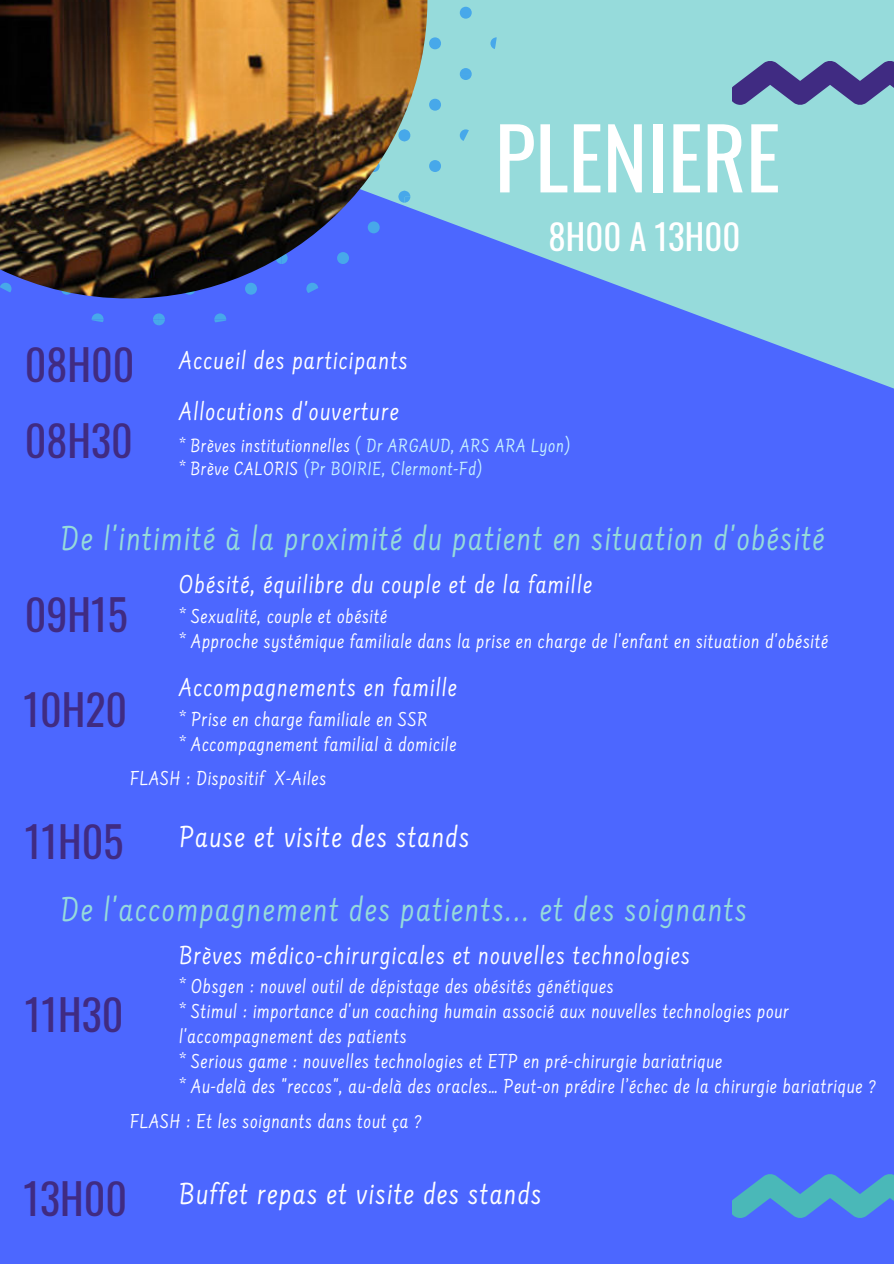
<style>
.page{position:relative;width:894px;height:1264px;background:#fff}
.page>*{position:absolute;margin:0;border:0;box-sizing:border-box;transform-origin:0 0}
.t1{font:84px "Oswald";color:#fff}
.t2{font:42px/76.3px "Oswald";color:#402b82}
.t3{font:36px "Farsan";letter-spacing:.05em;color:#96dbdb}
.t4{font:34.8px "Oswald";color:#fff}
.t5{font:31.5px "Farsan";letter-spacing:.05em;color:#fff}
.t6{font:27px "Farsan";letter-spacing:.05em;color:#fff}
.t7{font:21px/24.8px "Farsan";letter-spacing:.04em;color:#fff}
.t8{font:19.8px/22.5px "Farsan";letter-spacing:.04em;color:#c7f1ff}
.s1{color:#fff}
</style>
<div class="page">
<div style="left:0;top:0;width:893px;height:1263px;background:#4c67ff"></div>
<svg style="left:91px;top:0;width:802px;height:388px;fill:#96dbdb"></svg>
<svg style="left:459px;top:7px;width:12px;height:12px"></svg>
<svg style="left:429px;top:37px;width:12px;height:12px"></svg>
<svg style="left:490px;top:37px;width:10px;height:12px"></svg>
<svg style="left:459px;top:191px;width:12px;height:6px"></svg>
<svg style="left:459px;top:129px;width:12px;height:12px"></svg>
<svg style="left:429px;top:160px;width:12px;height:12px"></svg>
<svg style="left:429px;top:99px;width:12px;height:12px"></svg>
<svg style="left:459px;top:68px;width:12px;height:12px"></svg>
<svg style="left:275px;top:313px;width:6px;height:6px"></svg>
<svg style="left:214px;top:313px;width:12px;height:12px"></svg>
<svg style="left:153px;top:313px;width:12px;height:12px"></svg>
<svg style="left:92px;top:313px;width:11px;height:12px"></svg>
<img style="left:0;top:0;width:427px;height:298px">
<svg style="left:732px;top:61px;width:161px;height:44px;background:#6373a6"></svg>
<svg style="left:732px;top:1174px;width:161px;height:43px"></svg>
<h1 class="t1" style="left:494px;top:92px;width:287px">PLENIERE</h1>
<h2 class="t2" style="left:25px;top:325px;width:111px">08H00<br>08H30</h2>
<p class="t6" style="left:179px;top:350px;width:230px">Accueil des participants</p>
<h3 class="t4" style="left:548px;top:209px;width:193px">8H00 A 13H00</h3>
<p class="t6" style="left:179px;top:400px;width:221px">Allocutions d'ouverture</p>
<p class="t8" style="left:179px;top:436px;width:392px"><span class="s1">* Brèves institutionnelles</span> ( Dr ARGAUD, ARS ARA Lyon) <span class="s1">* Brève CALORIS</span> (Pr BOIRIE, Clermont-Fd)</p>
<h3 class="t3" style="left:61px;top:524px;width:765px">De l'intimité à la proximité du patient en situation d'obésité</h3>
<h2 class="t2" style="left:25px;top:575px;width:105px">09H15</h2>
<h2 class="t2" style="left:23px;top:670px;width:105px">10H20</h2>
<p class="t6" style="left:179px;top:574px;width:414px">Obésité, équilibre du couple et de la famille</p>
<p class="t7" style="left:179px;top:606px;width:650px">* Sexualité, couple et obésité<br>* Approche systémique familiale dans la prise en charge de l'enfant en situation d'obésité</p>
<p class="t6" style="left:179px;top:677px;width:279px">Accompagnements en famille</p>
<p class="t7" style="left:179px;top:709px;width:279px">* Prise en charge familiale en SSR<br>* Accompagnement familial à domicile</p>
<p class="t7" style="left:130px;top:767px;width:197px">FLASH : Dispositif X-Ailes</p>
<h2 class="t2" style="left:25px;top:802px;width:100px">11H05</h2>
<h3 class="t5" style="left:179px;top:825px;width:291px">Pause et visite des stands</h3>
<h3 class="t3" style="left:61px;top:895px;width:687px">De l'accompagnement des patients... et des soignants</h3>
<h2 class="t2" style="left:25px;top:974px;width:100px">11H30</h2>
<p class="t6" style="left:179px;top:944px;width:512px">Brèves médico-chirurgicales et nouvelles technologies</p>
<p class="t7" style="left:179px;top:976px;width:698px">* Obsgen : nouvel outil de dépistage des obésités génétiques<br>* Stimul : importance d'un coaching humain associé aux nouvelles technologies pour l'accompagnement des patients<br>* Serious game : nouvelles technologies et ETP en pré-chirurgie bariatrique<br>* Au-delà des "reccos", au-delà des oracles… Peut-on prédire l’échec de la chirurgie bariatrique ?</p>
<p class="t7" style="left:130px;top:1111px;width:293px">FLASH : Et les soignants dans tout ça ?</p>
<h2 class="t2" style="left:23px;top:1158px;width:105px">13H00</h2>
<h3 class="t5" style="left:179px;top:1181px;width:363px">Buffet repas et visite des stands</h3>
</div>
